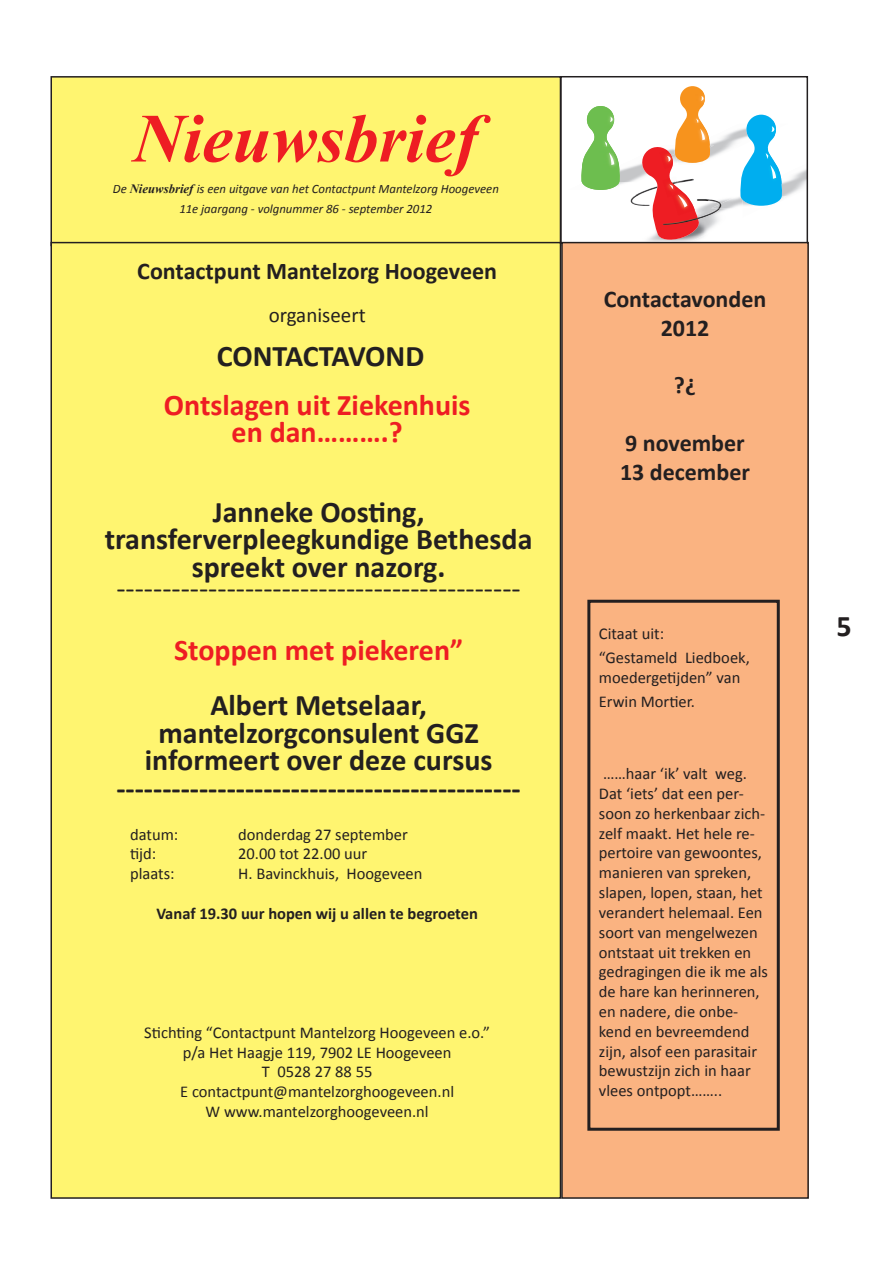
<style>
.page{position:relative;width:894px;height:1262px;background:#fff}
.page>*{position:absolute;margin:0;border:0;box-sizing:border-box;transform-origin:0 0}
.t1{font:italic 700 69px "Times New Roman";color:#ee1d23}
.t2{font:700 30px/27.6px "Calibri";color:#231f20;text-align:center}
.t3{font:700 30px/27.6px "Calibri";color:#ee1d23;text-align:center}
.t4{font:30px "Calibri";color:#231f20}
.t5{font:700 24px/28.8px "Calibri";color:#231f20;text-align:center}
.t6{font:21px "Calibri";color:#231f20}
.t7{font:16.5px/19.8px "Calibri";color:#231f20}
.t8{font:700 16.5px "Calibri";color:#231f20}
.t9{font:italic 12.75px/19.5px "Calibri";color:#231f20;text-align:center}
.s1{font-family:"Times New Roman";font-weight:700}
</style>
<div class="page">
<img style="left:710px;top:130px;width:26px;height:27px">
<img style="left:710px;top:145px;width:3px;height:13px">
<img style="left:710px;top:198px;width:26px;height:31px">
<svg style="left:581px;top:106px;width:39px;height:84px"></svg>
<svg style="left:736px;top:115px;width:46px;height:91px"></svg>
<img style="left:630px;top:182px;width:10px;height:24px">
<svg style="left:640px;top:86px;width:70px;height:155px"></svg>
<img style="left:697px;top:199px;width:23px;height:20px">
<svg style="left:717px;top:204px;width:4px;height:4px"></svg>
<img style="left:662px;top:217px;width:35px;height:8px">
<div style="left:560px;top:76px;width:247px;height:168px;border:2px solid #231f20"></div>
<div style="left:51px;top:77px;width:509px;height:168px;background:#fff570"></div>
<div style="left:50px;top:76px;width:511px;height:170px;border:2px solid #231f20"></div>
<div style="left:51px;top:243px;width:509px;height:955px;background:#fff570"></div>
<div style="left:561px;top:243px;width:246px;height:955px;background:#fab381"></div>
<div style="left:561px;top:242px;width:247px;height:956px;border:2px solid #231f20"></div>
<div style="left:587px;top:600px;width:192px;height:530px;border:3px solid #231f20"></div>
<h1 class="t1" style="left:133px;top:90px;width:346px">Nieuwsbrief</h1>
<p class="t9" style="left:113px;top:179px;width:387px">De <span class="s1">Nieuwsbrief</span> is een uitgave van het Contactpunt Mantelzorg Hoogeveen<br>11e jaargang - volgnummer 86 - september 2012</p>
<h3 class="t5" style="left:137px;top:257px;width:361px">Contactpunt Mantelzorg Hoogeveen</h3>
<p class="t6" style="left:268px;top:302px;width:98px">organiseert</p>
<h2 class="t2" style="left:217px;top:342px;width:209px">CONTACTAVOND</h2>
<h2 class="t3" style="left:164px;top:391px;width:308px">Ontslagen uit Ziekenhuis en dan……….?</h2>
<h2 class="t2" style="left:105px;top:498px;width:429px">Janneke Oosting, transferverpleegkundige Bethesda spreekt over nazorg.</h2>
<h2 class="t4" style="left:116px;top:569px;width:405px">--------------------------------------------</h2>
<h2 class="t3" style="left:174px;top:636px;width:290px">Stoppen met piekeren”</h2>
<h2 class="t2" style="left:116px;top:691px;width:405px">Albert Metselaar, mantelzorgconsulent GGZ informeert over deze cursus --------------------------------------------</h2>
<p class="t7" style="left:130px;top:824px;width:50px">datum:</p>
<p class="t7" style="left:238px;top:824px;width:171px">donderdag 27 september</p>
<p class="t7" style="left:130px;top:844px;width:28px">tijd:</p>
<p class="t7" style="left:238px;top:844px;width:131px">20.00 tot 22.00 uur</p>
<p class="t7" style="left:130px;top:864px;width:46px">plaats:</p>
<p class="t7" style="left:238px;top:864px;width:186px">H. Bavinckhuis, Hoogeveen</p>
<p class="t8" style="left:156px;top:903px;width:323px">Vanaf 19.30 uur hopen wij u allen te begroeten</p>
<p class="t7" style="left:144px;top:1022px;width:347px;text-align:center">Stichting “Contactpunt Mantelzorg Hoogeveen e.o.” p/a Het Haagje 119, 7902 LE Hoogeveen<br>T 0528 27 88 55<br>E contactpunt@mantelzorghoogeveen.nl<br>W www.mantelzorghoogeveen.nl</p>
<h3 class="t5" style="left:603px;top:284px;width:164px">Contactavonden<br>2012</h3>
<h3 class="t5" style="left:673px;top:371px;width:24px">?¿</h3>
<h3 class="t5" style="left:619px;top:428px;width:131px;text-align:left">9 november<br>13 december</h3>
<p class="t7" style="left:598px;top:622px;width:152px;line-height:24px">Citaat uit:<br>“Gestameld Liedboek,</p>
<p class="t7" style="left:598px;top:665px;width:143px;line-height:24px">moedergetijden” van<br>Erwin Mortier.</p>
<p class="t7" style="left:598px;top:764px;width:170px">……haar ‘ik’ valt weg.<br>Dat ‘iets’ dat een per&shy;soon zo herkenbaar zich&shy;zelf maakt. Het hele re&shy;pertoire van gewoontes, manieren van spreken, slapen, lopen, staan, het verandert helemaal. Een soort van mengelwezen ontstaat uit trekken en gedragingen die ik me als de hare kan herinneren, en nadere, die onbe&shy;kend en bevreemdend zijn, alsof een parasitair bewustzijn zich in haar vlees ontpopt……..</p>
<h2 class="t2" style="left:836px;top:613px;width:17px">5</h2>
</div>
